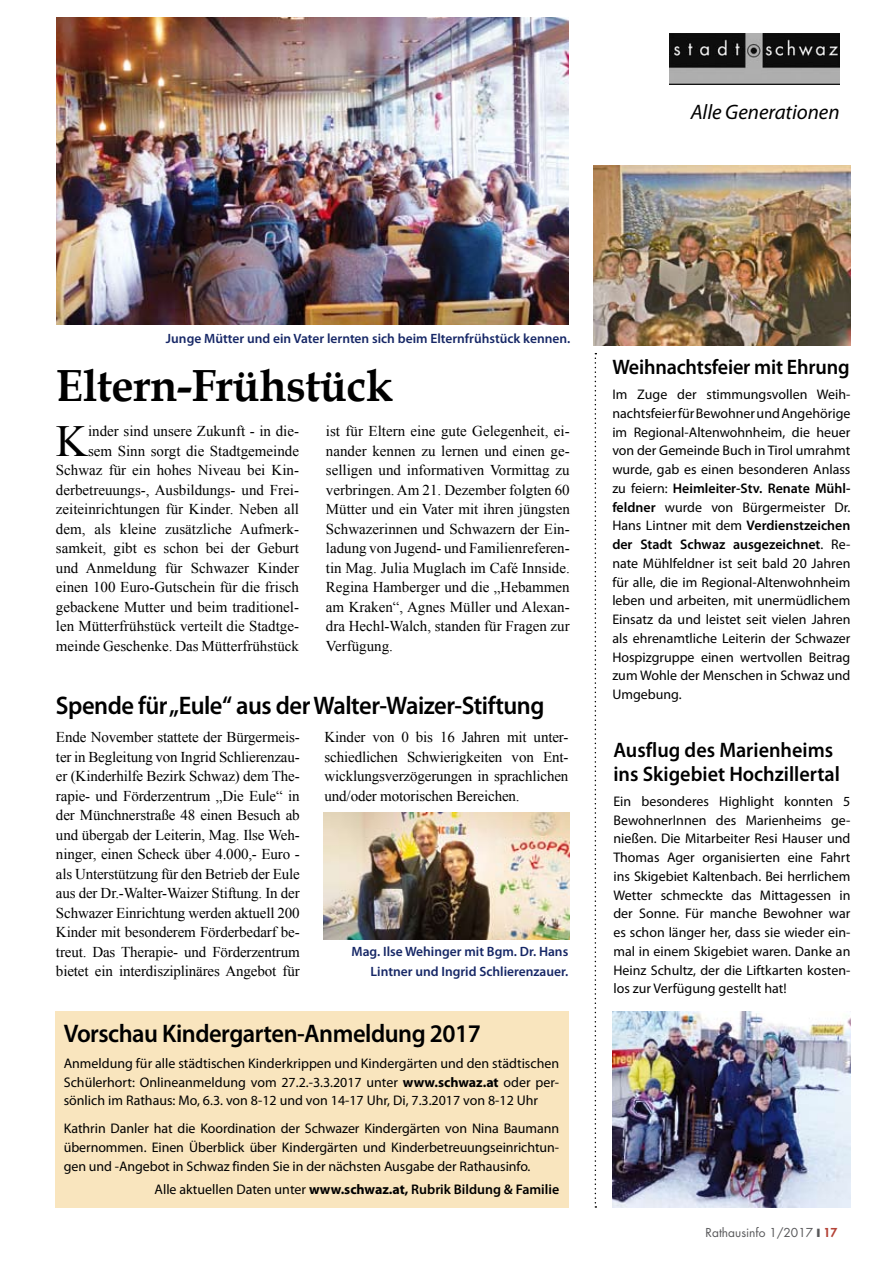
<style>
.page{position:relative;width:893px;height:1263px;background:#fff}
.page>*{position:absolute;margin:0;border:0;box-sizing:border-box;transform-origin:0 0}
.t1{font:700 45px "Book Antiqua";letter-spacing:-.01em;color:#000}
.t2{font:44.4px "Times New Roman";color:#000}
.t3{font:600 25.5px "Myriad Pro";letter-spacing:-.02em;color:#000;scale:.96 1}
.t4{font:600 21px/24px "Myriad Pro";color:#000;scale:.96 1}
.t5{font:italic 21px "Myriad Pro";letter-spacing:-.005em;color:#000}
.t6{font:15px/19.5px "Times New Roman";color:#000;text-align:justify}
.t7{font:13.95px/18.8px "Myriad Pro";color:#000;text-align:justify}
.t8{font:600 13.5px/19.5px "Myriad Pro";color:#162766;text-align:right}
.t9{font:12px "Futura";color:#58585a}
.s1{font-weight:700}
.s2{font-weight:600}
.s3{font-weight:800;color:#b44337}
</style>
<div class="page">
<div style="left:55px;top:1011px;width:513px;height:196px;background:#f9e5be"></div>
<img style="left:56px;top:17px;width:512px;height:308px">
<img style="left:669px;top:34px;width:171px;height:51px">
<svg style="left:595px;top:353px;width:1px;height:855px"></svg>
<img style="left:612px;top:1011px;width:238px;height:196px">
<img style="left:594px;top:166px;width:256px;height:180px">
<img style="left:324px;top:813px;width:245px;height:126px">
<h3 class="t5" style="left:691px;top:99px;width:150px">Alle Generationen</h3>
<p class="t8" style="left:166px;top:329px;width:406px">Junge Mütter und ein Vater lernten sich beim Elternfrühstück kennen.</p>
<h1 class="t1" style="left:56px;top:359px;width:339px">Eltern-Frühstück</h1>
<p class="t6" style="left:56px;top:421px;width:245px;text-align:right">inder sind unsere Zukunft - in die-<br>sem Sinn sorgt die Stadtgemeinde Schwaz für ein hohes Niveau bei Kin&shy;derbetreuungs-, Ausbildungs- und Frei&shy;zeiteinrichtungen für Kinder. Neben all dem, als kleine zusätzliche Aufmerk&shy;samkeit, gibt es schon bei der Geburt und Anmeldung für Schwazer Kinder einen 100 Euro-Gutschein für die frisch gebackene Mutter und beim traditionel&shy;len Mütterfrühstück verteilt die Stadtge&shy;meinde Geschenke. Das Mütterfrühstück</p>
<p class="t6" style="left:326px;top:421px;width:245px">ist für Eltern eine gute Gelegenheit, ei&shy;nander kennen zu lernen und einen ge&shy;selligen und informativen Vormittag zu verbringen. Am 21. Dezember folgten 60<br>Mütter und ein Vater mit ihren jüngsten Schwazerinnen und Schwazern der Ein&shy;ladung von Jugend- und Familienreferen&shy;tin Mag. Julia Muglach im Café Innside.<br>Regina Hamberger und die „Hebammen am Kraken“, Agnes Müller und Alexan&shy;dra Hechl-Walch, standen für Fragen zur Verfügung.</p>
<h2 class="t2" style="left:56px;top:411px;width:34px">K</h2>
<h3 class="t3" style="left:56px;top:690px;width:510px">Spende für „Eule“ aus der Walter-Waizer-Stiftung</h3>
<p class="t6" style="left:325px;top:727px;width:245px">Kinder von 0 bis 16 Jahren mit unter&shy;schiedlichen Schwierigkeiten von Ent&shy;wicklungsverzögerungen in sprachlichen und/oder motorischen Bereichen.</p>
<p class="t6" style="left:56px;top:727px;width:245px">Ende November stattete der Bürgermeis&shy;ter in Begleitung von Ingrid Schlierenzau&shy;er (Kinderhilfe Bezirk Schwaz) dem The&shy;rapie- und Förderzentrum „Die Eule“ in der Münchnerstraße 48 einen Besuch ab und übergab der Leiterin, Mag. Ilse Weh&shy;ninger, einen Scheck über 4.000,- Euro - als Unterstützung für den Betrieb der Eule aus der Dr.-Walter-Waizer Stiftung. In der Schwazer Einrichtung werden aktuell 200<br>Kinder mit besonderem Förderbedarf be&shy;treut. Das Therapie- und Förderzentrum bietet ein interdisziplinäres Angebot für</p>
<p class="t8" style="left:351px;top:942px;width:218px">Mag. Ilse Wehinger mit Bgm. Dr. Hans<br>Lintner und Ingrid Schlierenzauer.</p>
<h3 class="t3" style="left:64px;top:1017px;width:436px">Vorschau Kindergarten-Anmeldung 2017</h3>
<p class="t7" style="left:64px;top:1053px;width:497px">Anmeldung für alle städtischen Kinderkrippen und Kindergärten und den städtischen Schülerhort: Onlineanmeldung vom 27.2.-3.3.2017 unter <span class="s1">www.schwaz.at</span> oder per&shy;sönlich im Rathaus: Mo, 6.3. von 8-12 und von 14-17 Uhr, Di, 7.3.2017 von 8-12 Uhr</p>
<p class="t7" style="left:64px;top:1119px;width:497px">Kathrin Danler hat die Koordination der Schwazer Kindergärten von Nina Baumann übernommen. Einen Überblick über Kindergärten und Kinderbetreuungseinrichtun&shy;gen und -Angebot in Schwaz finden Sie in der nächsten Ausgabe der Rathausinfo.</p>
<p class="t7" style="left:155px;top:1179px;width:406px">Alle aktuellen Daten unter <span class="s1">www.schwaz.at,</span> <span class="s2">Rubrik Bildung &amp; Familie</span></p>
<h3 class="t4" style="left:612px;top:355px;width:249px">Weihnachtsfeier mit Ehrung</h3>
<p class="t7" style="left:612px;top:385px;width:240px">Im Zuge der stimmungsvollen Weih&shy;nachtsfeier für Bewohner und Angehörige im Regional-Altenwohnheim, die heuer von der Gemeinde Buch in Tirol umrahmt wurde, gab es einen besonderen Anlass zu feiern: <span class="s2">Heimleiter-Stv. Renate Mühl&shy;feldner</span> wurde von Bürgermeister Dr.<br>Hans Lintner mit dem <span class="s2">Verdienstzeichen der Stadt Schwaz ausgezeichnet</span>. Re&shy;nate Mühlfeldner ist seit bald 20 Jahren für alle, die im Regional-Altenwohnheim leben und arbeiten, mit unermüdlichem Einsatz da und leistet seit vielen Jahren als ehrenamtliche Leiterin der Schwazer Hospizgruppe einen wertvollen Beitrag zum Wohle der Menschen in Schwaz und Umgebung.</p>
<h3 class="t4" style="left:613px;top:737px;width:237px">Ausflug des Marienheims ins Skigebiet Hochzillertal</h3>
<p class="t7" style="left:613px;top:791px;width:239px">Ein besonderes Highlight konnten 5<br>BewohnerInnen des Marienheims ge&shy;nießen. Die Mitarbeiter Resi Hauser und Thomas Ager organisierten eine Fahrt ins Skigebiet Kaltenbach. Bei herrlichem Wetter schmeckte das Mittagessen in der Sonne. Für manche Bewohner war es schon länger her, dass sie wieder ein&shy;mal in einem Skigebiet waren. Danke an Heinz Schultz, der die Liftkarten kosten&shy;los zur Verfügung gestellt hat!</p>
<p class="t9" style="left:706px;top:1224px;width:133px">Rathausinfo 1/2017 ❙ <span class="s3">17</span></p>
</div>
